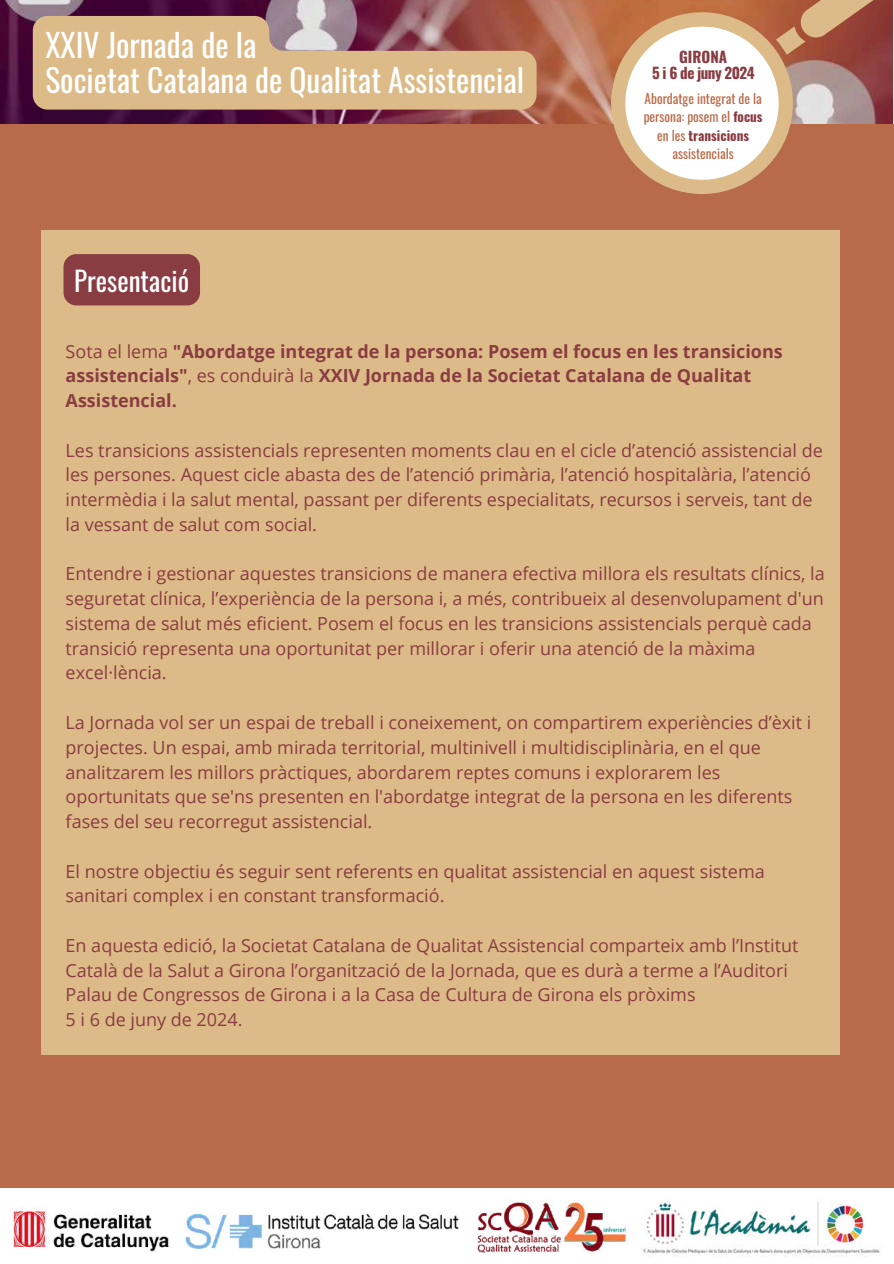
<style>
.page{position:relative;width:894px;height:1264px;background:#fff}
.page>*{position:absolute;margin:0;border:0;box-sizing:border-box;transform-origin:0 0}
.t1{font:31.5px/34.8px "Oswald";color:#fff}
.t2{font:27px "Oswald";color:#fff}
.t3{font:18px/24.8px "Open Sans";color:#893c42}
.t4{font:700 18px/24.8px "Open Sans";color:#893c42}
.t5{font:700 15.15px/15.6px "Oswald";letter-spacing:-.035em;color:#893c42;text-align:center}
.t6{font:13.35px/18.6px "Oswald";color:#b86b49;text-align:center}
.s1{font-weight:700;color:#893c42}
.s2{font-weight:400}
</style>
<div class="page">
<div style="left:0;top:0;width:893px;height:1263px;background:#b86b49"></div>
<img style="left:0;top:0;width:893px;height:124px">
<svg style="left:33px;top:16px;width:503px;height:94px;fill:#db8"></svg>
<svg style="left:597px;top:0;width:291px;height:194px"></svg>
<div style="left:0;top:1188px;width:893px;height:75px;background:#fff"></div>
<div style="left:42px;top:230px;width:797px;height:824px;background:#db8"></div>
<div style="left:63px;top:254px;width:137px;height:51px;background:#893c42;border-radius:13px"></div>
<img style="left:13px;top:1208px;width:156px;height:44px">
<img style="left:185px;top:1212px;width:274px;height:37px">
<img style="left:477px;top:1201px;width:149px;height:53px">
<img style="left:643px;top:1201px;width:237px;height:56px">
<h1 class="t1" style="left:45px;top:27px;width:480px">XXIV Jornada de la<br>Societat Catalana de Qualitat Assistencial</h1>
<h2 class="t2" style="left:74px;top:260px;width:116px">Presentació</h2>
<p class="t5" style="left:652px;top:48px;width:104px">GIRONA<br>5 i 6 de juny 2024</p>
<p class="t6" style="left:643px;top:88px;width:120px">Abordatge integrat de la persona: posem el <span class="s1">focus </span>en les <span class="s1">transicions </span>assistencials</p>
<p class="t4" style="left:66px;top:338px;width:718px"><span class="s2">Sota el lema</span> "Abordatge integrat de la persona: Posem el focus en les transicions assistencials"<span class="s2">, es conduirà la</span> XXIV Jornada de la Societat Catalana de Qualitat<br>Assistencial.</p>
<p class="t3" style="left:66px;top:437px;width:758px">Les transicions assistencials representen moments clau en el cicle d’atenció assistencial de les persones. Aquest cicle abasta des de l’atenció primària, l’atenció hospitalària, l’atenció intermèdia i la salut mental, passant per diferents especialitats, recursos i serveis, tant de la vessant de salut com social.</p>
<p class="t3" style="left:66px;top:561px;width:760px">Entendre i gestionar aquestes transicions de manera efectiva millora els resultats clínics, la seguretat clínica, l’experiència de la persona i, a més, contribueix al desenvolupament d'un sistema de salut més eficient. Posem el focus en les transicions assistencials perquè cada transició representa una oportunitat per millorar i oferir una atenció de la màxima excel·lència.</p>
<p class="t3" style="left:66px;top:709px;width:747px">La Jornada vol ser un espai de treball i coneixement, on compartirem experiències d’èxit i projectes. Un espai, amb mirada territorial, multinivell i multidisciplinària, en el que analitzarem les millors pràctiques, abordarem reptes comuns i explorarem les oportunitats que se'ns presenten en l'abordatge integrat de la persona en les diferents fases del seu recorregut assistencial.</p>
<p class="t3" style="left:66px;top:858px;width:700px">El nostre objectiu és seguir sent referents en qualitat assistencial en aquest sistema sanitari complex i en constant transformació.</p>
<p class="t3" style="left:66px;top:932px;width:734px">En aquesta edició, la Societat Catalana de Qualitat Assistencial comparteix amb l’Institut Català de la Salut a Girona l’organització de la Jornada, que es durà a terme a l’Auditori Palau de Congressos de Girona i a la Casa de Cultura de Girona els pròxims<br>5 i 6 de juny de 2024.</p>
</div>
